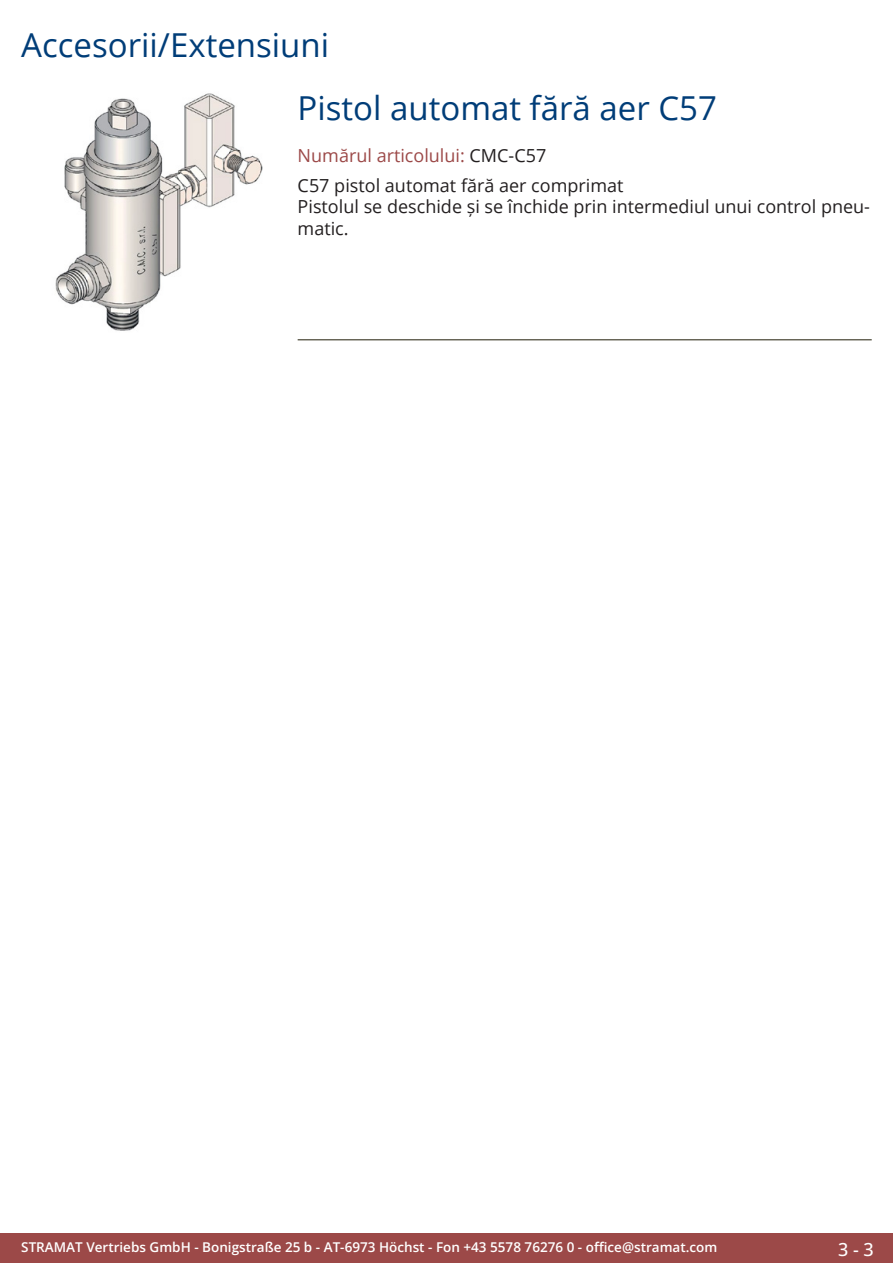
<style>
.page{position:relative;width:893px;height:1263px;background:#fff}
.page>*{position:absolute;margin:0;border:0;box-sizing:border-box;transform-origin:0 0}
.Produkttitel{font:33px "Open Sans";color:#003d78}
.RastTitel{font:33px "Open Sans";color:#003d78}
.Beschreibung_Text{font:18px/21.6px "Open Sans";color:#231f20}
.TechDaten_Überschrif{font:18px "Open Sans";color:#9c4948}
.t1{font:500 18px "Open Sans";color:#fff}
.t2{font:600 13.5px "Open Sans";color:#fff}
.s1{color:#231f20}
</style>
<div class="page">
<div style="left:0;top:1233px;width:893px;height:30px;background:#9c4948"></div>
<hr style="left:298px;top:340px;width:574px;height:1px;background:#201d08">
<img style="left:55px;top:93px;width:208px;height:238px">
<p class="RastTitel" style="left:21px;top:22px;width:309px">Accesorii/Extensiuni</p>
<p class="Produkttitel" style="left:298px;top:86px;width:421px">Pistol automat fără aer C57</p>
<p class="TechDaten_Überschrif" style="left:298px;top:143px;width:250px">Numărul articolului: <span class="s1">CMC-C57</span></p>
<p class="Beschreibung_Text" style="left:298px;top:174px;width:574px">C57 pistol automat fără aer comprimat<br>Pistolul se deschide și se închide prin intermediul unui control pneu&shy;matic.</p>
<p class="t2" style="left:21px;top:1238px;width:698px">STRAMAT Vertriebs GmbH - Bonigstraße 25 b - AT-6973 Höchst - Fon +43 5578 76276 0 - office@stramat.com</p>
<p class="t1" style="left:838px;top:1237px;width:37px">3 - 3</p>
</div>
